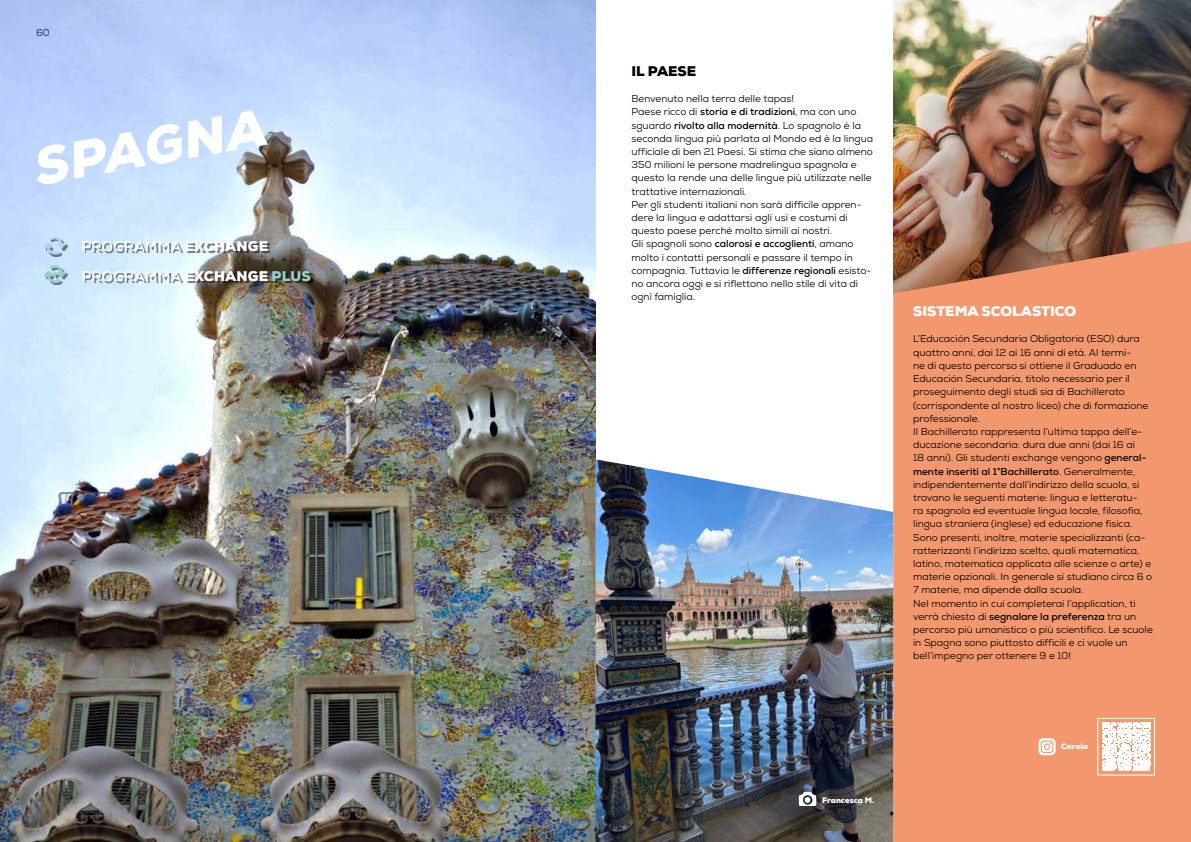
<style>
.page{position:relative;width:1191px;height:842px;background:#fff}
.page>*{position:absolute;margin:0;border:0;box-sizing:border-box;transform-origin:0 0}
.t1{font:italic 900 52px "Nexa";color:#fff}
.t2{font:700 14px/30px "Nexa";letter-spacing:.015em;color:#fff}
.t3{font:900 14px "Nexa";color:#fff}
.t4{font:900 14px "Nexa";color:#000}
.t5{font:10px/13.2px "Nexa";color:#000}
.t6{font:10px "Nexa";color:#2b3472}
.t7{font:900 8px "Nexa";color:#fff}
.s1{font-weight:900}
.s2{font-weight:900;color:#95d0c7}
.s3{font-weight:700}
</style>
<div class="page">
<img style="left:0;top:0;width:595px;height:842px">
<img style="left:893px;top:0;width:298px;height:241px">
<div style="left:893px;top:241px;width:298px;height:601px;background:#f3986e"></div>
<div style="left:85px;top:243px;width:227px;height:40px;background:#000;opacity:.5"></div>
<img style="left:595px;top:459px;width:298px;height:383px">
<svg style="left:1102px;top:723px;width:48px;height:48px"></svg>
<div style="left:1097px;top:718px;width:58px;height:58px;border:1px solid #fff"></div>
<svg style="left:1038px;top:738px;width:17px;height:17px"></svg>
<div style="left:46px;top:239px;width:21px;height:18px;background:#000;opacity:.5"></div>
<svg style="left:44px;top:237px;width:21px;height:17px"></svg>
<div style="left:46px;top:267px;width:22px;height:18px;background:#000;opacity:.5"></div>
<svg style="left:44px;top:265px;width:22px;height:18px"></svg>
<svg style="left:799px;top:792px;width:17px;height:14px"></svg>
<p class="t6" style="left:36px;top:27px;width:15px">60</p>
<p class="t6" style="left:1143px;top:27px;width:13px">61</p>
<h1 class="t1" style="left:26px;top:135px;width:237px;rotate:-10deg">SPAGNA</h1>
<h2 class="t2" style="left:81px;top:231px;width:231px">PROGRAMMA <span class="s1">EXCHANGE<br></span>PROGRAMMA <span class="s1">EXCHANGE</span> <span class="s2">PLUS</span></h2>
<h2 class="t4" style="left:631px;top:62px;width:66px">IL PAESE</h2>
<p class="t5" style="left:631px;top:92px;width:243px">Benvenuto nella terra delle tapas!<br>Paese ricco di <span class="s3">storia e di tradizioni</span>, ma con uno sguardo <span class="s3">rivolto alla modernità</span>. Lo spagnolo è la seconda lingua più parlata al Mondo ed è la lingua ufficiale di ben 21 Paesi. Si stima che siano almeno 350 milioni le persone madrelingua spagnola e questo la rende una delle lingue più utilizzate nelle trattative internazionali.<br>Per gli studenti italiani non sarà difficile appren&shy;dere la lingua e adattarsi agli usi e costumi di questo paese perché molto simili ai nostri.<br>Gli spagnoli sono <span class="s3">calorosi e accoglienti</span>, amano molto i contatti personali e passare il tempo in compagnia. Tuttavia le <span class="s3">differenze regionali</span> esisto&shy;no ancora oggi e si riflettono nello stile di vita di ogni famiglia.</p>
<p class="t7" style="left:822px;top:795px;width:54px">Francesca M.</p>
<h2 class="t3" style="left:913px;top:302px;width:165px">SISTEMA SCOLASTICO</h2>
<p class="t5" style="left:913px;top:332px;width:241px">L’Educación Secundaria Obligatoria (ESO) dura quattro anni, dai 12 ai 16 anni di età. Al termi-<br>ne di questo percorso si ottiene il Graduado en Educación Secundaria, titolo necessario per il proseguimento degli studi sia di Bachillerato (corrispondente al nostro liceo) che di formazione professionale.<br>Il Bachillerato rappresenta l’ultima tappa dell’e&shy;ducazione secondaria: dura due anni (dai 16 ai<br>18 anni). Gli studenti exchange vengono <span class="s3">general&shy;mente inseriti al 1°Bachillerato</span>. Generalmente, indipendentemente dall’indirizzo della scuola, si trovano le seguenti materie: lingua e letteratu-<br>ra spagnola ed eventuale lingua locale, filosofia, lingua straniera (inglese) ed educazione fisica.<br>Sono presenti, inoltre, materie specializzanti (ca&shy;ratterizzanti l’indirizzo scelto, quali matematica, latino, matematica applicata alle scienze o arte) e materie opzionali. In generale si studiano circa 6 o 7 materie, ma dipende dalla scuola.<br>Nel momento in cui completerai l’application, ti verrà chiesto di <span class="s3">segnalare la preferenza</span> tra un percorso più umanistico o più scientifico. Le scuole in Spagna sono piuttosto difficili e ci vuole un bell’impegno per ottenere 9 e 10!</p>
<p class="t7" style="left:1061px;top:741px;width:28px">Carola</p>
</div>
